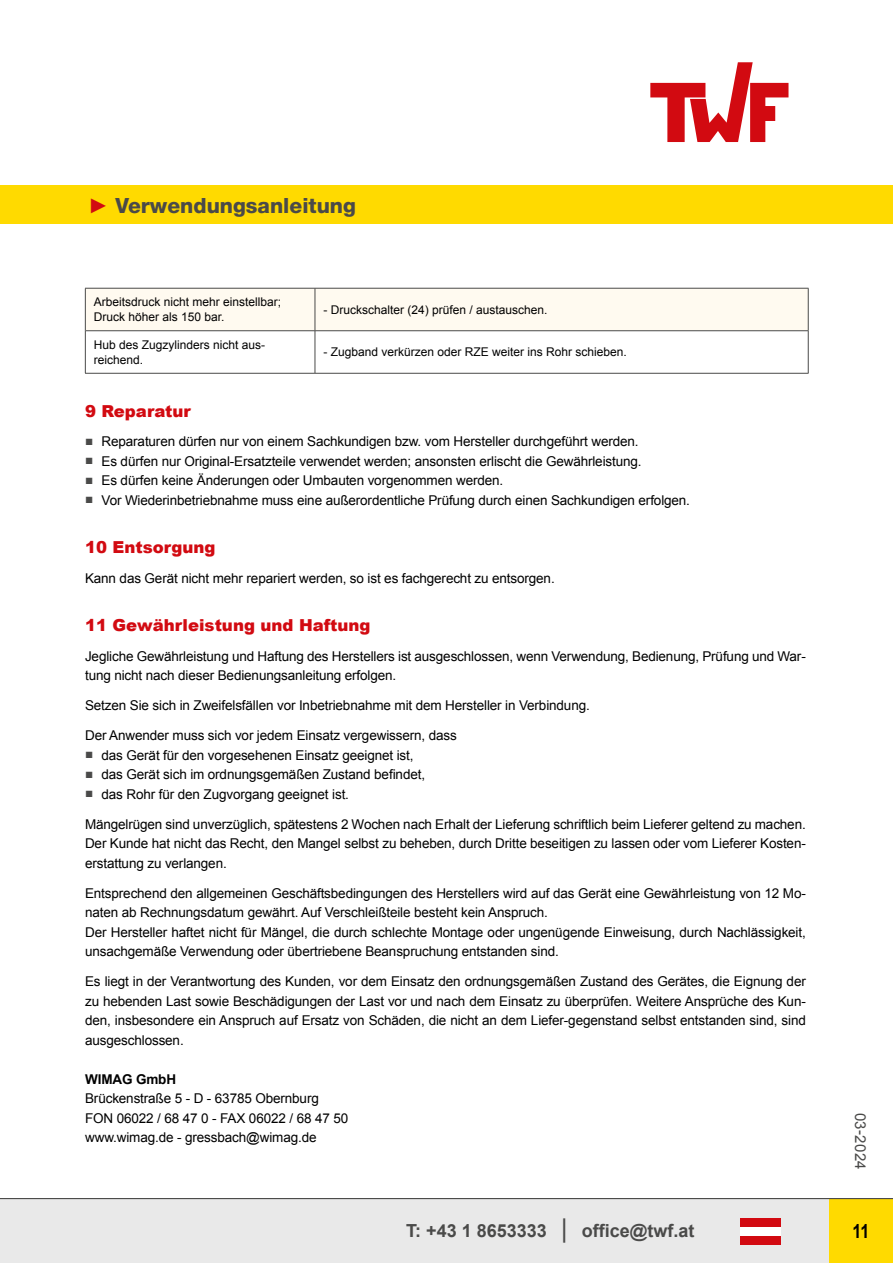
<style>
.page{position:relative;width:893px;height:1263px;background:#fff}
.page>*{position:absolute;margin:0;border:0;box-sizing:border-box;transform-origin:0 0}
.t1{font:800 21px "Helvetica Neue";color:#4a4a49}
.t2{font:700 19.5px "Arial Narrow";color:#000}
.t3{font:700 18px "Arial";color:#4a4a49}
.t4{font:900 16.5px "Arial";color:#d20a11}
.t5{font:15px "Arial";letter-spacing:.02em;color:#4a4a49}
.t6{font:13.5px/19.5px "Arial";letter-spacing:-.01em;color:#000}
.t7{font:700 13.5px "Arial";letter-spacing:-.01em;color:#000}
.t8{font:12px/15px "Arial";color:#000}
.s1{font-family:"Arial";font-weight:900;color:#d20a11}
.s2{color:#4a4a49}
.s3{font-size:18.3px}
.s4{font-size:25.95px}
</style>
<div class="page">
<svg style="left:86px;top:289px;width:722px;height:84px"></svg>
<hr style="left:85px;top:288px;width:230px;height:1px;background:#4a4a49">
<hr style="left:315px;top:288px;width:493px;height:1px;background:#4a4a49">
<hr style="left:315px;top:288px;width:1px;height:43px;background:#4a4a49">
<hr style="left:86px;top:330px;width:229px;height:1px;background:#4a4a49">
<hr style="left:315px;top:330px;width:493px;height:1px;background:#4a4a49">
<hr style="left:315px;top:331px;width:1px;height:42px;background:#4a4a49">
<hr style="left:85px;top:373px;width:230px;height:1px;background:#4a4a49">
<hr style="left:315px;top:373px;width:493px;height:1px;background:#4a4a49">
<hr style="left:85px;top:288px;width:1px;height:43px;background:#4a4a49">
<hr style="left:808px;top:288px;width:1px;height:43px;background:#4a4a49">
<hr style="left:85px;top:331px;width:1px;height:42px;background:#4a4a49">
<hr style="left:808px;top:331px;width:1px;height:42px;background:#4a4a49">
<svg style="left:650px;top:62px;width:138px;height:80px"></svg>
<div style="left:0;top:185px;width:893px;height:39px;background:#ffda00"></div>
<div style="left:0;top:1199px;width:893px;height:64px;background:#e9e9e9"></div>
<div style="left:740px;top:1218px;width:41px;height:9px;background:#d20a11"></div>
<div style="left:740px;top:1227px;width:41px;height:8px;background:#fff"></div>
<div style="left:740px;top:1235px;width:41px;height:9px;background:#d20a11"></div>
<div style="left:829px;top:1198px;width:64px;height:65px;background:#ffda00"></div>
<hr style="left:0;top:1198px;width:893px;height:1px;background:#4a4a49">
<h1 class="t1" style="left:88px;top:193px;width:269px"><span class="s1">►</span> Verwendungsanleitung</h1>
<p class="t8" style="left:94px;top:295px;width:189px">Arbeitsdruck nicht mehr einstellbar;<br>Druck höher als 150 bar.</p>
<p class="t8" style="left:323px;top:302px;width:226px">- Druckschalter (24) prüfen / austauschen.</p>
<p class="t8" style="left:94px;top:337px;width:173px">Hub des Zugzylinders nicht aus&shy;reichend.</p>
<p class="t8" style="left:323px;top:345px;width:305px">- Zugband verkürzen oder RZE weiter ins Rohr schieben.</p>
<p class="t4" style="left:85px;top:399px;width:107px">9 Reparatur</p>
<p class="t6" style="left:85px;top:432px;width:555px"><span class="s2">■</span> Reparaturen dürfen nur von einem Sachkundigen bzw. vom Hersteller durchgeführt werden.</p>
<p class="t6" style="left:85px;top:452px;width:558px"><span class="s2">■</span> Es dürfen nur Original-Ersatzteile verwendet werden; ansonsten erlischt die Gewährleistung.</p>
<p class="t6" style="left:85px;top:471px;width:420px"><span class="s2">■</span> Es dürfen keine Änderungen oder Umbauten vorgenommen werden.</p>
<p class="t6" style="left:85px;top:491px;width:606px"><span class="s2">■</span> Vor Wiederinbetriebnahme muss eine außerordentliche Prüfung durch einen Sachkundigen erfolgen.</p>
<p class="t4" style="left:85px;top:535px;width:132px">10 Entsorgung</p>
<p class="t6" style="left:85px;top:568px;width:471px">Kann das Gerät nicht mehr repariert werden, so ist es fachgerecht zu entsorgen.</p>
<p class="t4" style="left:85px;top:613px;width:287px">11 Gewährleistung und Haftung</p>
<p class="t6" style="left:85px;top:646px;width:722px">Jegliche Gewährleistung und Haftung des Herstellers ist ausgeschlossen, wenn Verwendung, Bedienung, Prüfung und War&shy;tung nicht nach dieser Bedienungsanleitung erfolgen.</p>
<p class="t6" style="left:85px;top:696px;width:506px">Setzen Sie sich in Zweifelsfällen vor Inbetriebnahme mit dem Hersteller in Verbindung.</p>
<p class="t6" style="left:85px;top:726px;width:373px">Der Anwender muss sich vor jedem Einsatz vergewissern, dass</p>
<p class="t6" style="left:85px;top:745px;width:330px"><span class="s2">■</span> das Gerät für den vorgesehenen Einsatz geeignet ist,</p>
<p class="t6" style="left:85px;top:765px;width:342px"><span class="s2">■</span> das Gerät sich im ordnungsgemäßen Zustand befindet,</p>
<p class="t6" style="left:85px;top:784px;width:265px"><span class="s2">■</span> das Rohr für den Zugvorgang geeignet ist.</p>
<p class="t6" style="left:85px;top:814px;width:722px;text-align:justify">Mängelrügen sind unverzüglich, spätestens 2 Wochen nach Erhalt der Lieferung schriftlich beim Lieferer geltend zu machen.<br>Der Kunde hat nicht das Recht, den Mangel selbst zu beheben, durch Dritte beseitigen zu lassen oder vom Lieferer Kosten&shy;erstattung zu verlangen.</p>
<p class="t6" style="left:85px;top:883px;width:722px">Entsprechend den allgemeinen Geschäftsbedingungen des Herstellers wird auf das Gerät eine Gewährleistung von 12 Mo&shy;naten ab Rechnungsdatum gewährt. Auf Verschleißteile besteht kein Anspruch.<br>Der Hersteller haftet nicht für Mängel, die durch schlechte Montage oder ungenügende Einweisung, durch Nachlässigkeit, unsachgemäße Verwendung oder übertriebene Beanspruchung entstanden sind.</p>
<p class="t6" style="left:85px;top:972px;width:722px;text-align:justify">Es liegt in der Verantwortung des Kunden, vor dem Einsatz den ordnungsgemäßen Zustand des Gerätes, die Eignung der zu hebenden Last sowie Beschädigungen der Last vor und nach dem Einsatz zu überprüfen. Weitere Ansprüche des Kun&shy;den, insbesondere ein Anspruch auf Ersatz von Schäden, die nicht an dem Liefer-gegenstand selbst entstanden sind, sind ausgeschlossen.</p>
<p class="t7" style="left:85px;top:1070px;width:93px">WIMAG GmbH</p>
<p class="t6" style="left:85px;top:1089px;width:265px">Brückenstraße 5 - D - 63785 Obernburg<br>FON 06022 / 68 47 0 - FAX 06022 / 68 47 50 www.wimag.de - gressbach@wimag.de</p>
<p class="t5" style="left:870px;top:1113px;width:58px;rotate:90deg">03<span class="s3">-</span>2024</p>
<h3 class="t3" style="left:406px;top:1218px;width:290px">T: +43 1 8653333 <span class="s4">|</span> office@twf.at</h3>
<h2 class="t2" style="left:853px;top:1216px;width:18px">11</h2>
</div>
